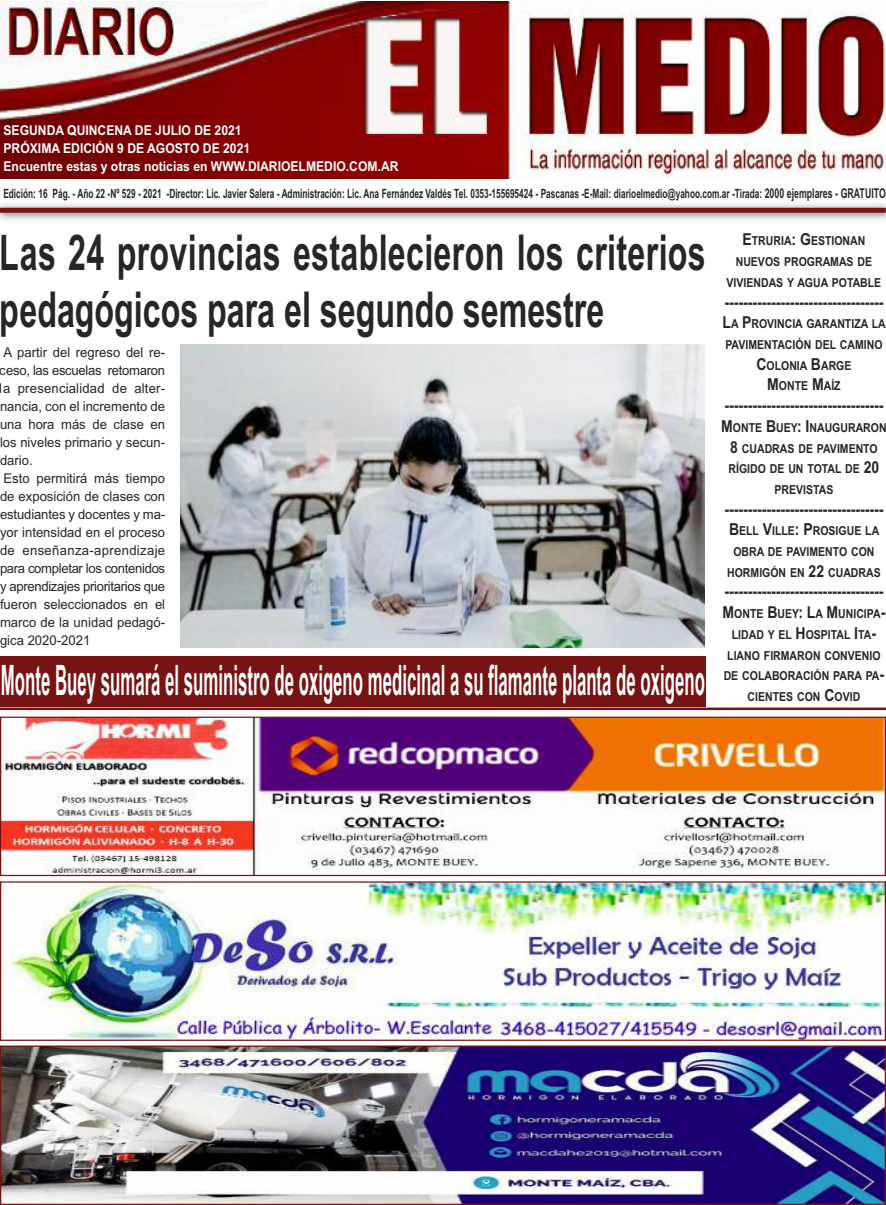
<style>
.page{position:relative;width:886px;height:1205px;background:#fff}
.page>*{position:absolute;margin:0;border:0;box-sizing:border-box;transform-origin:0 0}
.t1{font:700 49.5px/57px "Arial";letter-spacing:.01em;color:#272627;scale:.65 1}
.t2{font:700 42px "Arial";color:#fff;scale:.4 1}
.t3{font:700 16.5px "Arial";color:#272627;scale:.85 1}
.t4{font:13.5px/18px "Arial";color:#272627}
.t5{font:700 13.5px/18px "Arial";color:#fff;scale:.9 1}
.t6{font:700 12.75px "Arial";color:#272627;scale:.65 1}
.t7{font:700 12.38px/20.8px "Arial";color:#272627;text-align:center;scale:.85 1}
.s1{font-size:13.5px}
.s2{font-size:16.5px}
</style>
<div class="page">
<div style="left:0;top:657px;width:706px;height:50px;background:#761313"></div>
<img style="left:0;top:1px;width:886px;height:177px">
<div style="left:0;top:208px;width:886px;height:5px;background:#761313"></div>
<img style="left:2px;top:718px;width:882px;height:156px">
<div style="left:0;top:716px;width:886px;height:160px;border:1px solid #761313"></div>
<img style="left:2px;top:1047px;width:882px;height:156px">
<div style="left:0;top:1045px;width:886px;height:160px;border:1px solid #761313"></div>
<hr style="left:0;top:707px;width:886px;height:3px;background:#761313">
<img style="left:2px;top:883px;width:882px;height:156px">
<div style="left:0;top:881px;width:886px;height:160px;border:1px solid #761313"></div>
<img style="left:180px;top:344px;width:524px;height:304px">
<p class="t5" style="left:4px;top:121px;width:440px">SEGUNDA QUINCENA DE JULIO DE 2021<br>PRÓXIMA EDICIÓN 9 DE AGOSTO DE 2021<br>ENCUENTRE ESTAS Y OTRAS NOTICIAS EN WWW.DIARIOELMEDIO.COM.AR</p>
<p class="t6" style="left:3px;top:186px;width:1359px">EDICIÓN: 16 PÁG. - AÑO 22 -Nº 529 - 2021 -DIRECTOR: LIC. JAVIER SALERA - ADMINISTRACIÓN: LIC. ANA FERNÁNDEZ VALDÉS TEL. 0353-155695424 - PASCANAS -E-MAIL: DIARIOELMEDIO@YAHOO.COM.AR -TIRADA: <span class="s1">2000 EJEMPLARES - GRATUITO</span></p>
<h1 class="t1" style="left:0;top:225px;width:1087px">LAS 24 PROVINCIAS ESTABLECIERON LOS CRITERIOS<br>PEDAGÓGICOS PARA EL SEGUNDO SEMESTRE</h1>
<p class="t4" style="left:0;top:343px;width:167px">A partir del regreso del re&shy;ceso, las escuelas retomaron la presencialidad de alter&shy;nancia, con el incremento de una hora más de clase en los niveles primario y secun&shy;dario.<br>Esto permitirá más tiempo de exposición de clases con estudiantes y docentes y ma&shy;yor intensidad en el proceso de enseñanza-aprendizaje para completar los contenidos y aprendizajes prioritarios que fueron seleccionados en el marco de la unidad pedagó&shy;gica 2020-2021</p>
<h2 class="t2" style="left:1px;top:656px;width:1761px">MONTE BUEY SUMARÁ EL SUMINISTRO DE OXIGENO MEDICINAL A SU FLAMANTE PLANTA DE OXIGENO</h2>
<p class="t7" style="left:726px;top:231px;width:183px"><span class="s2">E</span>TRURIA<span class="s2">: G</span>ESTIONAN<br>NUEVOS PROGRAMAS DE<br>VIVIENDAS Y AGUA POTABLE</p>
<p class="t3" style="left:724px;top:292px;width:188px">----------------------------------</p>
<p class="t7" style="left:722px;top:314px;width:194px"><span class="s2">L</span>A <span class="s2">P</span>ROVINCIA GARANTIZA LA<br>PAVIMENTACIÓN DEL CAMINO<br><span class="s2">C</span>OLONIA <span class="s2">B</span>ARGE<br><span class="s2">M</span>ONTE <span class="s2">M</span>AÍZ</p>
<p class="t3" style="left:724px;top:396px;width:188px">----------------------------------</p>
<p class="t7" style="left:721px;top:417px;width:196px"><span class="s2">M</span>ONTE <span class="s2">B</span>UEY<span class="s2">: I</span>NAUGURARON<br><span class="s2">8</span> CUADRAS DE PAVIMENTO<br>RÍGIDO DE UN TOTAL DE <span class="s2">20<br></span>PREVISTAS</p>
<p class="t3" style="left:724px;top:499px;width:188px">----------------------------------</p>
<p class="t7" style="left:727px;top:521px;width:182px"><span class="s2">B</span>ELL <span class="s2">V</span>ILLE<span class="s2">: P</span>ROSIGUE LA<br>OBRA DE PAVIMENTO CON<br>HORMIGÓN EN <span class="s2">22</span> CUADRAS</p>
<p class="t3" style="left:724px;top:582px;width:188px">----------------------------------</p>
<p class="t7" style="left:722px;top:603px;width:192px"><span class="s2">M</span>ONTE <span class="s2">B</span>UEY<span class="s2">: L</span>A <span class="s2">M</span>UNICIPA<span class="s2">-<br></span>LIDAD Y EL <span class="s2">H</span>OSPITAL <span class="s2">I</span>TA<span class="s2">-<br></span>LIANO FIRMARON CONVENIO<br>DE COLABORACIÓN PARA PA<span class="s2">-<br></span>CIENTES CON <span class="s2">C</span>OVID</p>
</div>
